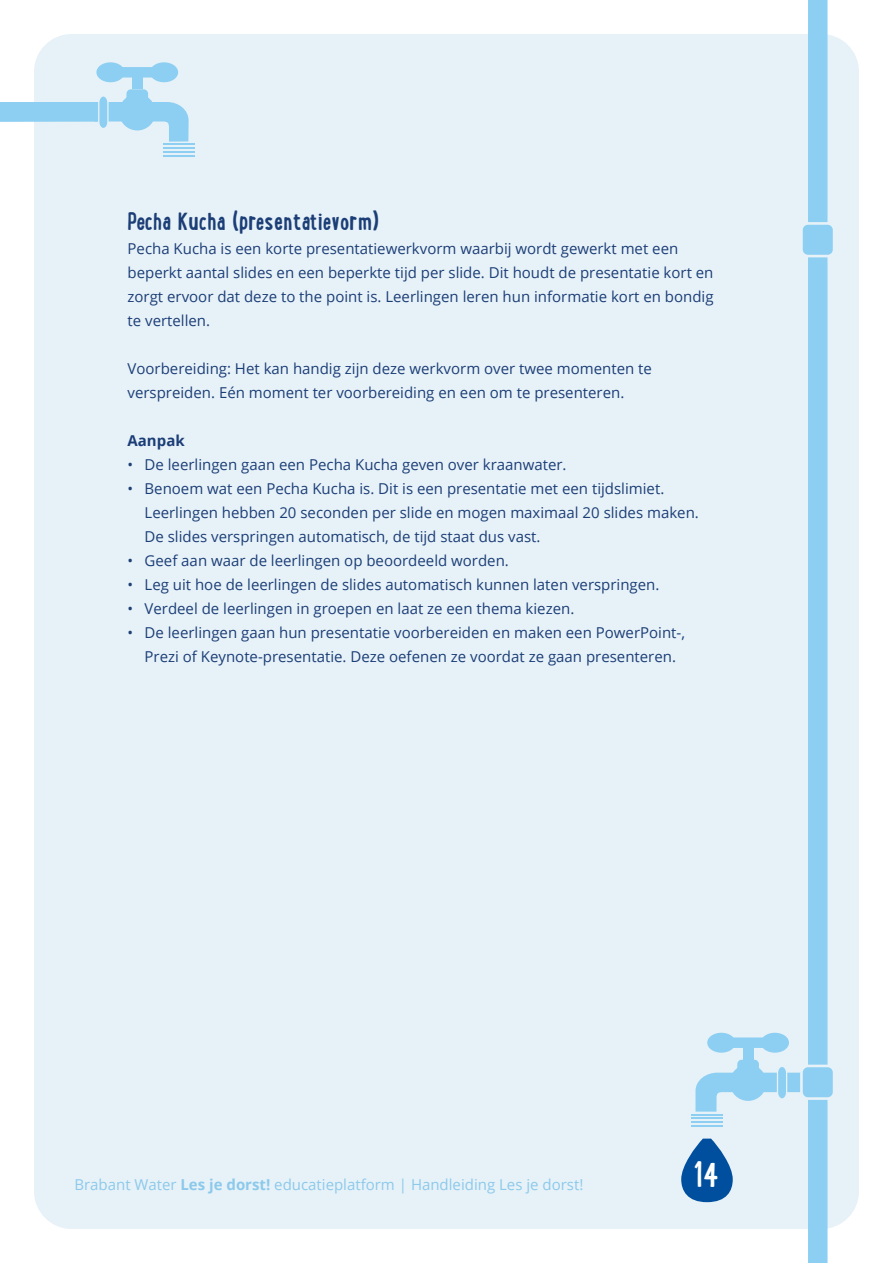
<style>
.page{position:relative;width:893px;height:1263px;background:#fff}
.page>*{position:absolute;margin:0;border:0;box-sizing:border-box;transform-origin:0 0}
.t1{font:700 39px "Lunch Box";color:#fff}
.subkop{font:700 27px "Lunch Box";color:#1c3e77}
.lopend{font:15px/24px "Open Sans";color:#1c3e77}
.t2{font:15px "Open Sans";color:#8cc9eb}
.sub_sub{font:700 15px "Open Sans";color:#1c3e77}
.s1{font-weight:700}
</style>
<div class="page">
<div style="left:34px;top:34px;width:825px;height:1195px;background:#e7f2f8;border-radius:38px"></div>
<hr style="left:163px;top:143px;width:31px;height:2px;background:#8dcff2">
<hr style="left:163px;top:147px;width:31px;height:2px;background:#8dcff2">
<hr style="left:163px;top:151px;width:31px;height:2px;background:#8dcff2">
<hr style="left:163px;top:155px;width:31px;height:2px;background:#8dcff2">
<div style="left:126px;top:89px;width:22px;height:19px;background:#8dcff2;border-radius:4px"></div>
<div style="left:132px;top:74px;width:10px;height:15px;background:#8dcff2"></div>
<div style="left:111px;top:67px;width:53px;height:11px;background:#8dcff2;border-radius:5px"></div>
<div style="left:96px;top:62px;width:29px;height:20px;background:#8dcff2;border-radius:50%"></div>
<div style="left:150px;top:62px;width:28px;height:20px;background:#8dcff2;border-radius:50%"></div>
<div style="left:0;top:102px;width:102px;height:20px;background:#8dcff2"></div>
<svg style="left:94px;top:95px;width:95px;height:47px"></svg>
<svg style="left:681px;top:0;width:154px;height:1263px"></svg>
<p class="subkop" style="left:128px;top:203px;width:253px">Pecha Kucha (presentatievorm)</p>
<p class="lopend" style="left:128px;top:237px;width:587px">Pecha Kucha is een korte presentatiewerkvorm waarbij wordt gewerkt met een beperkt aantal slides en een beperkte tijd per slide. Dit houdt de presentatie kort en zorgt ervoor dat deze to the point is. Leerlingen leren hun informatie kort en bondig te vertellen.</p>
<p class="lopend" style="left:128px;top:357px;width:526px">Voorbereiding: Het kan handig zijn deze werkvorm over twee momenten te verspreiden. Eén moment ter voorbereiding en een om te presenteren.</p>
<p class="sub_sub" style="left:128px;top:430px;width:59px">Aanpak</p>
<p class="lopend" style="left:128px;top:453px;width:440px">• De leerlingen gaan een Pecha Kucha geven over kraanwater.</p>
<p class="lopend" style="left:145px;top:477px;width:556px;text-indent:-17px">• Benoem wat een Pecha Kucha is. Dit is een presentatie met een tijdslimiet.<br>Leerlingen hebben 20 seconden per slide en mogen maximaal 20 slides maken.<br>De slides verspringen automatisch, de tijd staat dus vast.</p>
<p class="lopend" style="left:128px;top:549px;width:383px">• Geef aan waar de leerlingen op beoordeeld worden.</p>
<p class="lopend" style="left:128px;top:573px;width:533px">• Leg uit hoe de leerlingen de slides automatisch kunnen laten verspringen.</p>
<p class="lopend" style="left:128px;top:597px;width:448px">• Verdeel de leerlingen in groepen en laat ze een thema kiezen.</p>
<p class="lopend" style="left:128px;top:621px;width:559px;text-align:center">• De leerlingen gaan hun presentatie voorbereiden en maken een PowerPoint-,<br>Prezi of Keynote-presentatie. Deze oefenen ze voordat ze gaan presenteren.</p>
<p class="t2" style="left:74px;top:1174px;width:510px">Brabant Water <span class="s1">Les je dorst!</span> educatieplatform | Handleiding Les je dorst!</p>
<h1 class="t1" style="left:695px;top:1148px;width:26px">14</h1>
</div>
